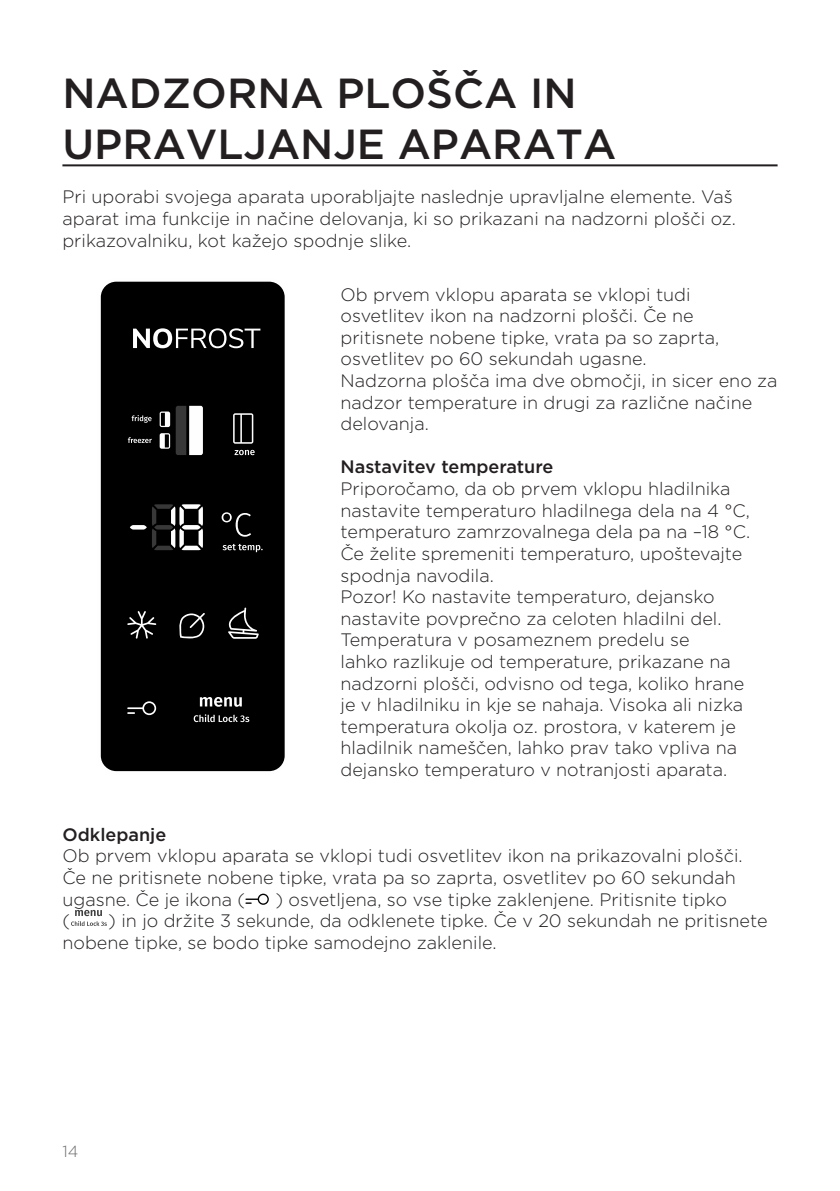
<style>
.page{position:relative;width:840px;height:1191px;background:#fff}
.page>*{position:absolute;margin:0;border:0;box-sizing:border-box;transform-origin:0 0}
.glavni_naslov{font:500 42px/50.4px "Gotham";color:#231f20}
.seznam{font:300 18px/21.6px "Gotham";color:#231f20}
.seznam-2{font:500 18px "Gotham";color:#231f20}
.t1{font:300 16px "Gotham";color:#6c6d70}
</style>
<div class="page">
<hr style="left:62px;top:164px;width:715px;height:2px;background:#231f20">
<svg style="left:245px;top:893px;width:24px;height:11px"></svg>
<svg style="left:71px;top:910px;width:36px;height:16px"></svg>
<div style="left:99px;top:280px;width:187px;height:492px;background:#000;border-radius:17px"></div>
<div style="left:98px;top:278px;width:189px;height:496px;border:3px solid #fefefe;border-radius:17px"></div>
<svg style="left:133px;top:328px;width:128px;height:21px"></svg>
<svg style="left:130px;top:504px;width:73px;height:46px"></svg>
<svg style="left:176px;top:406px;width:27px;height:49px"></svg>
<svg style="left:193px;top:697px;width:57px;height:25px"></svg>
<svg style="left:228px;top:607px;width:30px;height:32px"></svg>
<svg style="left:222px;top:544px;width:40px;height:8px"></svg>
<svg style="left:234px;top:450px;width:20px;height:5px"></svg>
<svg style="left:127px;top:701px;width:29px;height:15px"></svg>
<svg style="left:179px;top:613px;width:26px;height:25px"></svg>
<svg style="left:221px;top:512px;width:30px;height:25px"></svg>
<svg style="left:233px;top:413px;width:21px;height:31px"></svg>
<svg style="left:127px;top:611px;width:29px;height:27px"></svg>
<svg style="left:131px;top:415px;width:20px;height:8px"></svg>
<svg style="left:159px;top:411px;width:11px;height:16px"></svg>
<svg style="left:127px;top:433px;width:43px;height:16px"></svg>
<p class="glavni_naslov" style="left:62px;top:68px;width:555px">NADZORNA PLOŠČA IN<br>UPRAVLJANJE APARATA</p>
<p class="seznam" style="left:62px;top:186px;width:674px">Pri uporabi svojega aparata uporabljajte naslednje upravljalne elemente. Vaš aparat ima funkcije in načine delovanja, ki so prikazani na nadzorni plošči oz. prikazovalniku, kot kažejo spodnje slike.</p>
<p class="seznam" style="left:340px;top:283px;width:380px">Ob prvem vklopu aparata se vklopi tudi osvetlitev ikon na nadzorni plošči. Če ne pritisnete nobene tipke, vrata pa so zaprta, osvetlitev po 60 sekundah ugasne.</p>
<p class="seznam" style="left:340px;top:369px;width:438px">Nadzorna plošča ima dve območji, in sicer eno za nadzor temperature in drugi za različne načine delovanja.</p>
<p class="seznam-2" style="left:340px;top:455px;width:214px">Nastavitev temperature</p>
<p class="seznam" style="left:340px;top:477px;width:411px">Priporočamo, da ob prvem vklopu hladilnika nastavite temperaturo hladilnega dela na 4 °C, temperaturo zamrzovalnega dela pa na –18 °C.<br>Če želite spremeniti temperaturo, upoštevajte spodnja navodila.</p>
<p class="seznam" style="left:340px;top:585px;width:405px">Pozor! Ko nastavite temperaturo, dejansko nastavite povprečno za celoten hladilni del.<br>Temperatura v posameznem predelu se<br>lahko razlikuje od temperature, prikazane na nadzorni plošči, odvisno od tega, koliko hrane je v hladilniku in kje se nahaja. Visoka ali nizka temperatura okolja oz. prostora, v katerem je hladilnik nameščen, lahko prav tako vpliva na dejansko temperaturo v notranjosti aparata.</p>
<p class="seznam-2" style="left:62px;top:822px;width:105px">Odklepanje</p>
<p class="seznam" style="left:62px;top:844px;width:681px">Ob prvem vklopu aparata se vklopi tudi osvetlitev ikon na prikazovalni plošči.<br>Če ne pritisnete nobene tipke, vrata pa so zaprta, osvetlitev po 60 sekundah ugasne. Če je ikona (</p>
<p class="seznam" style="left:275px;top:888px;width:452px">) osvetljena, so vse tipke zaklenjene. Pritisnite tipko</p>
<p class="seznam" style="left:62px;top:909px;width:706px;text-indent:46px">) in jo držite 3 sekunde, da odklenete tipke. Če v 20 sekundah ne pritisnete nobene tipke, se bodo tipke samodejno zaklenile.</p>
<p class="seznam" style="left:62px;top:909px;width:9px">(</p>
<p class="t1" style="left:62px;top:1140px;width:17px">14</p>
</div>
